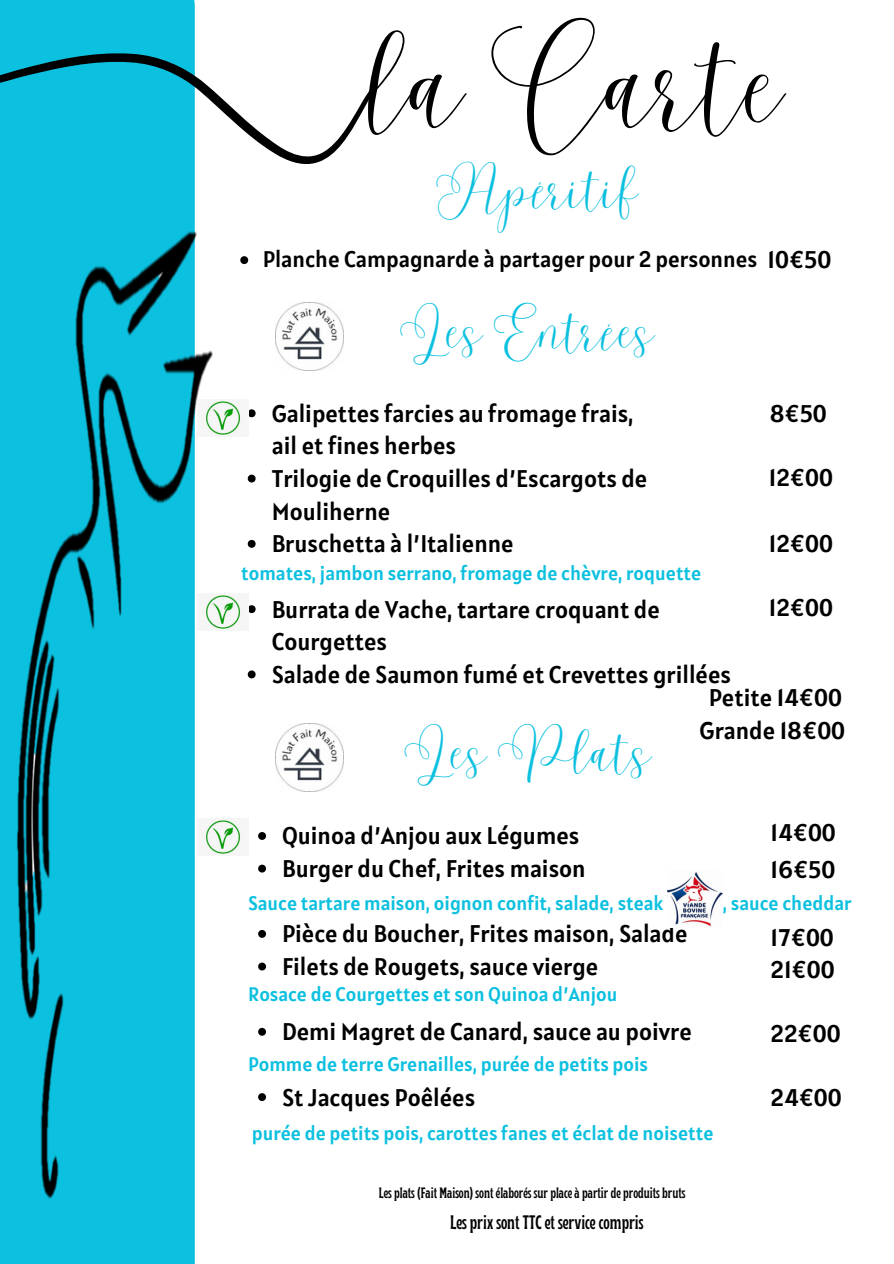
<style>
.page{position:relative;width:894px;height:1264px;background:#fff}
.page>*{position:absolute;margin:0;border:0;box-sizing:border-box;transform-origin:0 0}
.t1{font:105px "Malibu";color:#000}
.t2{font:45px "Malibu";color:#0cc0df}
.t3{font:24px/32.7px "Alatsi";color:#000}
.t4{font:22.5px "Alatsi";color:#000}
.t5{font:19.5px "Alatsi";color:#0cc0df}
.t6{font:700 condensed 19.5px "Brice";color:#000}
.t7{font:700 condensed 15px "Brice";color:#000}
.s1{font-size:24px}
</style>
<div class="page">
<div style="left:0;top:168px;width:195px;height:1095px;background:#0cc0df"></div>
<img style="left:0;top:222px;width:218px;height:1029px">
<svg style="left:0;top:0;width:375px;height:168px;fill:#0cc0df"></svg>
<svg style="left:240px;top:256px;width:8px;height:8px"></svg>
<svg style="left:258px;top:832px;width:8px;height:7px"></svg>
<svg style="left:258px;top:864px;width:8px;height:8px"></svg>
<svg style="left:258px;top:930px;width:8px;height:7px"></svg>
<svg style="left:258px;top:962px;width:8px;height:8px"></svg>
<svg style="left:258px;top:1027px;width:8px;height:8px"></svg>
<svg style="left:258px;top:1093px;width:8px;height:7px"></svg>
<img style="left:667px;top:872px;width:55px;height:55px">
<img style="left:275px;top:724px;width:68px;height:67px">
<img style="left:197px;top:818px;width:45px;height:37px">
<svg style="left:249px;top:409px;width:6px;height:8px"></svg>
<svg style="left:248px;top:474px;width:7px;height:8px"></svg>
<svg style="left:248px;top:540px;width:7px;height:8px"></svg>
<svg style="left:249px;top:605px;width:6px;height:8px"></svg>
<svg style="left:248px;top:670px;width:7px;height:8px"></svg>
<img style="left:275px;top:302px;width:68px;height:68px">
<img style="left:197px;top:594px;width:45px;height:37px">
<img style="left:197px;top:399px;width:45px;height:37px">
<h1 class="t1" style="left:369px;top:21px;width:416px">la Carte</h1>
<h2 class="t2" style="left:436px;top:162px;width:204px">Apéritif</h2>
<p class="t4" style="left:263px;top:245px;width:570px">Planche Campagnarde à partager pour 2 personnes <span class="s1">10€50</span></p>
<h5 class="t2" style="left:400px;top:304px;width:256px">Les Entrées</h5>
<p class="t3" style="left:271px;top:397px;width:363px">Galipettes farcies au fromage frais,</p>
<p class="t3" style="left:272px;top:429px;width:185px">ail et fines herbes</p>
<h3 class="t3" style="left:271px;top:462px;width:377px">Trilogie de Croquilles d’Escargots de<br>Mouliherne</h3>
<p class="t3" style="left:271px;top:527px;width:243px">Bruschetta à l’Italienne</p>
<h5 class="t5" style="left:241px;top:560px;width:461px">tomates, jambon serrano, fromage de chèvre, roquette</h5>
<h3 class="t3" style="left:769px;top:397px;width:59px">8€50</h3>
<h3 class="t3" style="left:768px;top:461px;width:65px">12€00</h3>
<h3 class="t3" style="left:768px;top:527px;width:65px">12€00</h3>
<h5 class="t3" style="left:768px;top:591px;width:65px">12€00</h5>
<p class="t3" style="left:271px;top:592px;width:389px">Burrata de Vache, tartare croquant de<br>Courgettes</p>
<p class="t3" style="left:271px;top:658px;width:460px">Salade de Saumon fumé et Crevettes grillées</p>
<h3 class="t3" style="left:699px;top:681px;width:147px;text-align:center">Petite 14€00<br>Grande 18€00</h3>
<h3 class="t2" style="left:405px;top:725px;width:248px">Les Plats</h3>
<h3 class="t3" style="left:282px;top:819px;width:298px">Quinoa d’Anjou aux Légumes</h3>
<p class="t3" style="left:282px;top:852px;width:305px">Burger du Chef, Frites maison</p>
<p class="t3" style="left:770px;top:816px;width:67px">14€00</p>
<h2 class="t3" style="left:770px;top:852px;width:66px">16€50</h2>
<h3 class="t5" style="left:248px;top:890px;width:417px">Sauce tartare maison, oignon confit, salade, steak</h3>
<h3 class="t5" style="left:722px;top:890px;width:130px">, sauce cheddar</h3>
<h2 class="t3" style="left:282px;top:917px;width:407px">Pièce du Boucher, Frites maison, Salade</h2>
<p class="t3" style="left:282px;top:950px;width:318px">Filets de Rougets, sauce vierge</p>
<h3 class="t5" style="left:248px;top:981px;width:370px">Rosace de Courgettes et son Quinoa d’Anjou</h3>
<h3 class="t3" style="left:282px;top:1015px;width:411px">Demi Magret de Canard, sauce au poivre</h3>
<p class="t5" style="left:248px;top:1051px;width:401px">Pomme de terre Grenailles, purée de petits pois</p>
<p class="t3" style="left:282px;top:1080px;width:195px">St Jacques Poêlées</p>
<p class="t5" style="left:252px;top:1120px;width:463px">purée de petits pois, carottes fanes et éclat de noisette</p>
<p class="t7" style="left:378px;top:1186px;width:308px">Les plats (Fait Maison) sont élaborés sur place à partir de produits bruts</p>
<h5 class="t6" style="left:450px;top:1214px;width:195px">Les prix sont TTC et service compris</h5>
<h3 class="t3" style="left:770px;top:921px;width:65px">17€00</h3>
<p class="t3" style="left:770px;top:952px;width:65px">21€00</p>
<h3 class="t3" style="left:770px;top:1017px;width:71px">22€00</h3>
<h3 class="t3" style="left:770px;top:1081px;width:73px">24€00</h3>
</div>
